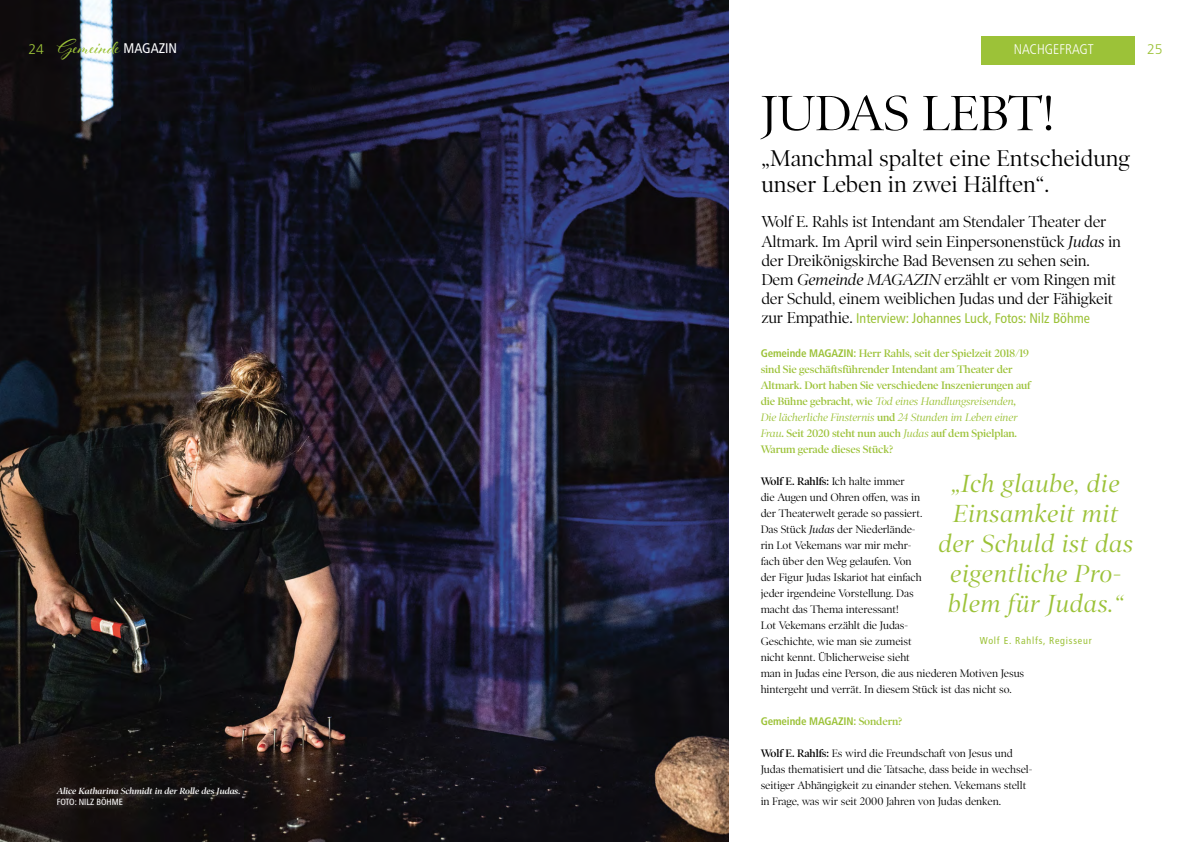
<style>
.page{position:relative;width:1191px;height:842px;background:#fff}
.page>*{position:absolute;margin:0;border:0;box-sizing:border-box;transform-origin:0 0}
.t1{font:50px "Poynter OS Disp";color:#000}
.t2{font:italic 25px/30px "Poynter OS Disp";letter-spacing:.02em;color:#9cc238;text-align:center}
.t3{font:23px/26px "Poynter OS Disp";color:#000}
.t4{font:22px "Al Fresco";letter-spacing:.005em;color:#9cc238}
.t5{font:16px/19.2px "Poynter OS Disp";letter-spacing:-.015em;color:#000}
.t6{font:condensed 14px "Frutiger LT Std";color:#9cc238}
.t7{font:300 condensed 14px "Frutiger LT Std";color:#fff}
.t8{font:300 14px "Frutiger LT Std";color:#9cc238}
.t9{font:11px/16px "Poynter OS Disp";letter-spacing:-.005em;color:#000}
.t10{font:600 11px/16px "Poynter OS Disp";letter-spacing:-.01em;color:#9cc238}
.t11{font:700 condensed 11px "Frutiger LT Std";letter-spacing:-.01em;color:#9cc238}
.t12{font:condensed 10px "Frutiger LT Std";letter-spacing:.08em;color:#9cc238}
.t13{font:italic 600 9px "Poynter OS Disp";color:#fff}
.t14{font:condensed 9px "Frutiger LT Std";color:#fff}
.s1{font-family:"Frutiger LT Std";font-stretch:condensed;font-size:14px;color:#fff}
.s2{font-style:italic}
.s3{font-family:"Poynter OS Disp";font-stretch:normal;font-size:16px;color:#000}
.s4{font-family:"Frutiger LT Std";font-weight:700;font-stretch:condensed}
.s5{font-weight:400;font-style:italic}
.s6{font-weight:600}
.s7{font-family:"Poynter OS Disp";font-weight:600;font-stretch:normal}
</style>
<div class="page">
<img style="left:0;top:0;width:729px;height:842px">
<div style="left:981px;top:36px;width:153px;height:28px;background:#9cc238"></div>
<div style="left:47px;top:779px;width:192px;height:28px;background:#000;opacity:.75"></div>
<div style="left:51px;top:781px;width:194px;height:30px;background:#fff;opacity:.75"></div>
<p class="t8" style="left:28px;top:41px;width:17px">24</p>
<h3 class="t4" style="left:57px;top:33px;width:122px">Gemeinde <span class="s1">MAGAZIN</span></h3>
<p class="t13" style="left:57px;top:786px;width:185px">Alice Katharina Schmidt in der Rolle des Judas.</p>
<p class="t14" style="left:57px;top:796px;width:68px">FOTO: NILZ BÖHME</p>
<p class="t7" style="left:1013px;top:41px;width:82px">NACHGEFRAGT</p>
<p class="t8" style="left:1147px;top:41px;width:17px">25</p>
<h1 class="t1" style="left:761px;top:85px;width:295px">JUDAS LEBT!</h1>
<h3 class="t3" style="left:761px;top:145px;width:370px">„Manchmal spaltet eine Entscheidung unser Leben in zwei Hälften“.</h3>
<p class="t5" style="left:761px;top:212px;width:361px">Wolf E. Rahls ist Intendant am Stendaler Theater der Altmark. Im April wird sein Einpersonenstück <span class="s2">Judas</span> in der Dreikönigskirche Bad Bevensen zu sehen sein.<br>Dem <span class="s2">Gemeinde MAGAZIN</span> erzählt er vom Ringen mit der Schuld, einem weiblichen Judas und der Fähigkeit</p>
<p class="t6" style="left:761px;top:310px;width:330px"><span class="s3">zur Empathie.</span> Interview: Johannes Luck, Fotos: Nilz Böhme</p>
<p class="t10" style="left:760px;top:345px;width:272px"><span class="s4">Gemeinde MAGAZIN:</span> Herr Rahls, seit der Spielzeit 2018/19 sind Sie geschäftsführender Intendant am Theater der Altmark. Dort haben Sie verschiedene Inszenierungen auf die Bühne gebracht, wie <span class="s5">Tod eines Handlungsreisenden</span>, <span class="s5">Die lächerliche Finsternis</span> und <span class="s5">24 Stunden im Leben einer Frau</span>. Seit 2020 steht nun auch <span class="s5">Judas</span> auf dem Spielplan.<br>Warum gerade dieses Stück?</p>
<p class="t9" style="left:760px;top:473px;width:265px"><span class="s6">Wolf E. Rahlfs:</span> Ich halte immer<br>die Augen und Ohren offen, was in<br>der Theaterwelt gerade so passiert.<br>Das Stück <span class="s2">Judas</span> der Niederlände-<br>rin Lot Vekemans war mir mehr-<br>fach über den Weg gelaufen. Von<br>der Figur Judas Iskariot hat einfach<br>jeder irgendeine Vorstellung. Das<br>macht das Thema interessant!<br>Lot Vekemans erzählt die Judas-<br>Geschichte, wie man sie zumeist<br>nicht kennt. Üblicherweise sieht<br>man in Judas eine Person, die aus niederen Motiven Jesus hintergeht und verrät. In diesem Stück ist das nicht so.</p>
<p class="t11" style="left:760px;top:715px;width:143px">Gemeinde MAGAZIN: <span class="s7">Sondern?</span></p>
<p class="t9" style="left:760px;top:745px;width:273px"><span class="s6">Wolf E. Rahlfs:</span> Es wird die Freundschaft von Jesus und Judas thematisiert und die Tatsache, dass beide in wechsel&shy;seitiger Abhängigkeit zu einander stehen. Vekemans stellt in Frage, was wir seit 2000 Jahren von Judas denken.</p>
<h2 class="t2" style="left:938px;top:469px;width:196px">„Ich glaube, die<br>Einsamkeit mit der Schuld ist das eigentliche Pro&shy;blem für Judas.“</h2>
<p class="t12" style="left:979px;top:635px;width:113px">Wolf E. Rahlfs, Regisseur</p>
</div>
